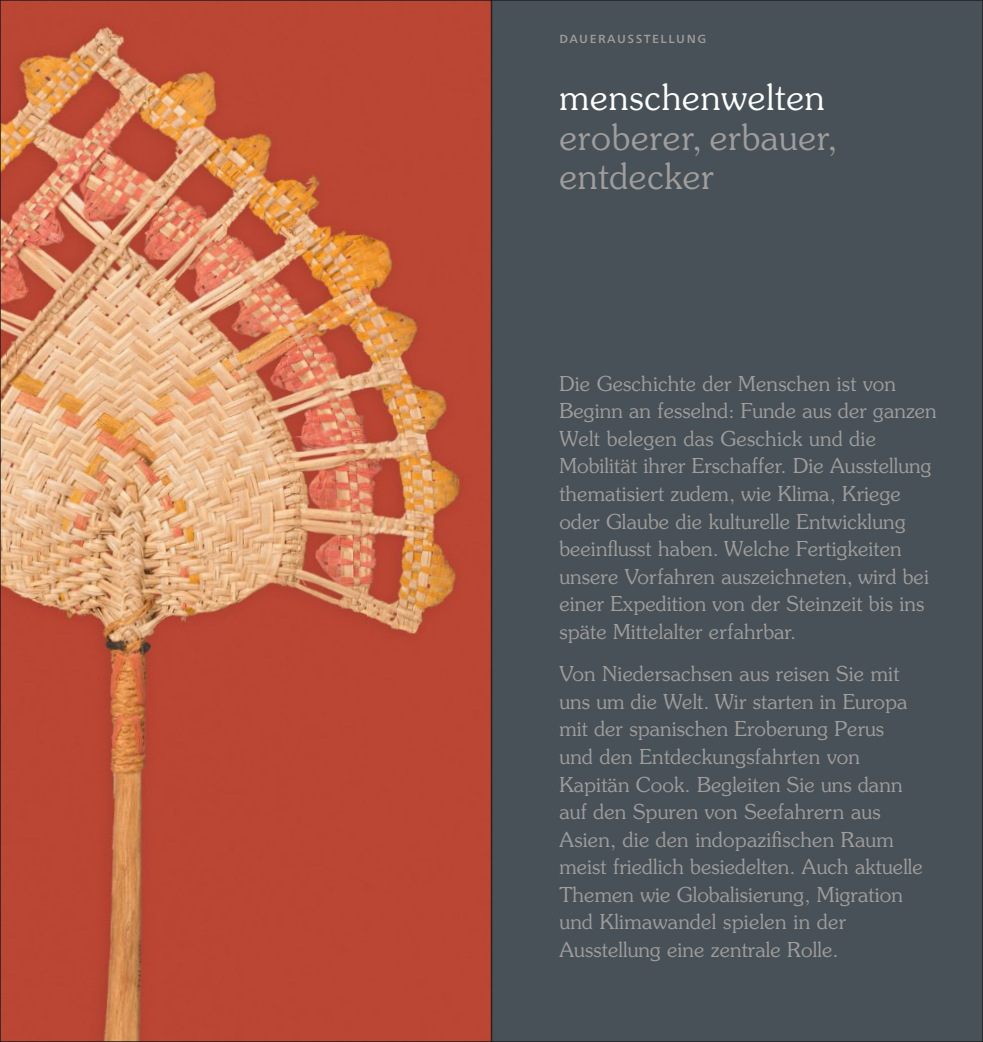
<style>
.page{position:relative;width:983px;height:1042px;background:#fff}
.page>*{position:absolute;margin:0;border:0;box-sizing:border-box;transform-origin:0 0}
.t1{font:300 35.35px/39.4px "Souvenir Std";letter-spacing:.02em;color:#9f9d9d}
.t2{font:300 35.35px "Souvenir Std";letter-spacing:.025em;color:#fff}
.t3{font:300 20.65px/27.5px "Souvenir Std";letter-spacing:.005em;color:#9f9d9d}
.t4{font:500 15.4px "Frutiger Next LTW1 G";color:#9f9d9d}
</style>
<div class="page">
<div style="left:491px;top:0;width:491px;height:1042px;background:#485157"></div>
<img style="left:2px;top:2px;width:487px;height:1038px">
<p class="t4" style="left:559px;top:29px;width:148px">dauerausstellung</p>
<h1 class="t2" style="left:559px;top:76px;width:267px">menschenwelten</h1>
<h1 class="t1" style="left:559px;top:117px;width:280px">eroberer, erbauer, entdecker</h1>
<p class="t3" style="left:559px;top:370px;width:379px">Die Geschichte der Menschen ist von Beginn an fesselnd: Funde aus der ganzen Welt belegen das Geschick und die Mobilität ihrer Erschaffer. Die Ausstellung thematisiert zudem, wie Klima, Kriege oder Glaube die kulturelle Entwicklung beeinflusst haben. Welche Fertigkeiten unsere Vorfahren auszeichneten, wird bei einer Expedition von der Steinzeit bis ins späte Mittelalter erfahrbar.</p>
<p class="t3" style="left:559px;top:660px;width:365px">Von Niedersachsen aus reisen Sie mit uns um die Welt. Wir starten in Europa mit der spanischen Eroberung Perus und den Entdeckungsfahrten von Kapitän Cook. Begleiten Sie uns dann auf den Spuren von Seefahrern aus Asien, die den indopazifischen Raum meist friedlich besiedelten. Auch aktuelle Themen wie Globalisierung, Migration und Klimawandel spielen in der Ausstellung eine zentrale Rolle.</p>
</div>
